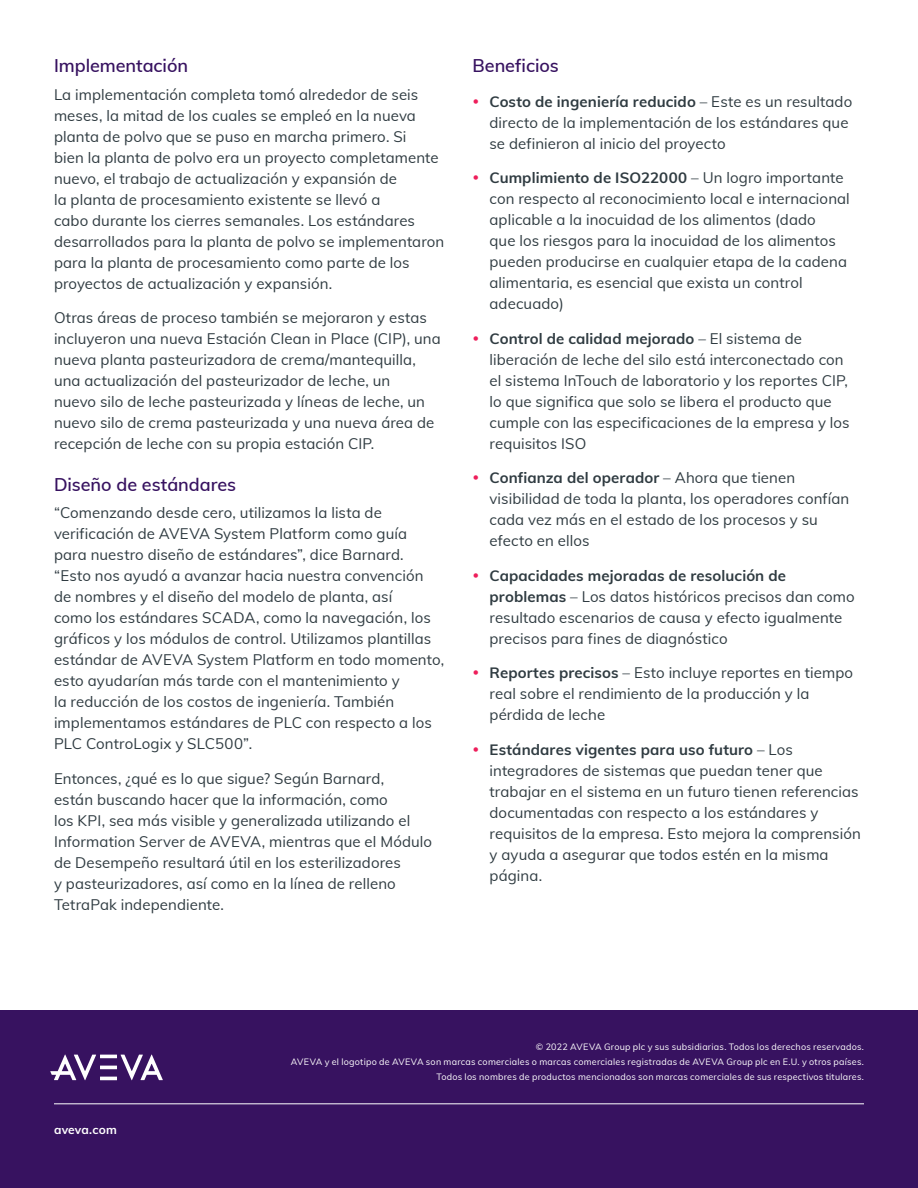
<style>
.page{position:relative;width:918px;height:1188px;background:#fff}
.page>*{position:absolute;margin:0;border:0;box-sizing:border-box;transform-origin:0 0}
.Subheadlines_1{font:600 18px "Muli";color:#371260}
.Body_Copy{font:15px/21px "Muli";letter-spacing:.005em;color:#2f3b41}
.t1{font:700 12px "Muli";letter-spacing:.01em;color:#fff}
.t2{font:9px/15px "Muli";letter-spacing:.025em;color:#fff;text-align:right}
.s1{font-weight:700}
</style>
<div class="page">
<div style="left:0;top:1010px;width:918px;height:178px;background:#371260"></div>
<hr style="left:100px;top:1077px;width:17px;height:3px;background:#fff">
<hr style="left:100px;top:1066px;width:17px;height:3px;background:#fff">
<hr style="left:100px;top:1055px;width:17px;height:3px;background:#fff">
<svg style="left:50px;top:1055px;width:46px;height:25px"></svg>
<svg style="left:121px;top:1055px;width:42px;height:25px"></svg>
<hr style="left:54px;top:1104px;width:810px;height:1px;background:#fff">
<p class="Subheadlines_1" style="left:54px;top:52px;width:136px">Implementación</p>
<p class="Body_Copy" style="left:54px;top:83px;width:392px">La implementación completa tomó alrededor de seis meses, la mitad de los cuales se empleó en la nueva planta de polvo que se puso en marcha primero. Si<br>bien la planta de polvo era un proyecto completamente nuevo, el trabajo de actualización y expansión de<br>la planta de procesamiento existente se llevó a<br>cabo durante los cierres semanales. Los estándares desarrollados para la planta de polvo se implementaron para la planta de procesamiento como parte de los proyectos de actualización y expansión.</p>
<p class="Body_Copy" style="left:54px;top:307px;width:388px">Otras áreas de proceso también se mejoraron y estas incluyeron una nueva Estación Clean in Place (CIP), una nueva planta pasteurizadora de crema/mantequilla, una actualización del pasteurizador de leche, un<br>nuevo silo de leche pasteurizada y líneas de leche, un nuevo silo de crema pasteurizada y una nueva área de recepción de leche con su propia estación CIP.</p>
<p class="Subheadlines_1" style="left:54px;top:471px;width:184px">Diseño de estándares</p>
<p class="Body_Copy" style="left:54px;top:502px;width:392px">“Comenzando desde cero, utilizamos la lista de verificación de AVEVA System Platform como guía<br>para nuestro diseño de estándares”, dice Barnard. “Esto nos ayudó a avanzar hacia nuestra convención de nombres y el diseño del modelo de planta, así<br>como los estándares SCADA, como la navegación, los gráficos y los módulos de control. Utilizamos plantillas estándar de AVEVA System Platform en todo momento, esto ayudarían más tarde con el mantenimiento y<br>la reducción de los costos de ingeniería. También implementamos estándares de PLC con respecto a los PLC ControLogix y SLC500”.</p>
<p class="Body_Copy" style="left:54px;top:767px;width:380px">Entonces, ¿qué es lo que sigue? Según Barnard,<br>están buscando hacer que la información, como<br>los KPI, sea más visible y generalizada utilizando el Information Server de AVEVA, mientras que el Módulo de Desempeño resultará útil en los esterilizadores<br>y pasteurizadores, así como en la línea de relleno TetraPak independiente.</p>
<p class="Subheadlines_1" style="left:472px;top:52px;width:88px">Beneficios</p>
<p class="Body_Copy" style="left:490px;top:90px;width:364px"><span class="s1">Costo de ingeniería reducido</span> – Este es un resultado directo de la implementación de los estándares que se definieron al inicio del proyecto</p>
<p class="Body_Copy" style="left:490px;top:166px;width:362px"><span class="s1">Cumplimiento de ISO22000</span> – Un logro importante con respecto al reconocimiento local e internacional aplicable a la inocuidad de los alimentos (dado<br>que los riesgos para la inocuidad de los alimentos pueden producirse en cualquier etapa de la cadena alimentaria, es esencial que exista un control adecuado)</p>
<p class="Body_Copy" style="left:490px;top:327px;width:362px"><span class="s1">Control de calidad mejorado</span> – El sistema de liberación de leche del silo está interconectado con el sistema InTouch de laboratorio y los reportes CIP, lo que significa que solo se libera el producto que cumple con las especificaciones de la empresa y los requisitos ISO</p>
<p class="Body_Copy" style="left:490px;top:466px;width:361px"><span class="s1">Confianza del operador</span> – Ahora que tienen visibilidad de toda la planta, los operadores confían cada vez más en el estado de los procesos y su efecto en ellos</p>
<p class="Body_Copy" style="left:490px;top:564px;width:367px"><span class="s1">Capacidades mejoradas de resolución de problemas</span> – Los datos históricos precisos dan como resultado escenarios de causa y efecto igualmente precisos para fines de diagnóstico</p>
<p class="Body_Copy" style="left:490px;top:661px;width:365px"><span class="s1">Reportes precisos</span> – Esto incluye reportes en tiempo real sobre el rendimiento de la producción y la pérdida de leche</p>
<p class="Body_Copy" style="left:490px;top:738px;width:373px"><span class="s1">Estándares vigentes para uso futuro</span> – Los integradores de sistemas que puedan tener que trabajar en el sistema en un futuro tienen referencias documentadas con respecto a los estándares y requisitos de la empresa. Esto mejora la comprensión y ayuda a asegurar que todos estén en la misma página.</p>
<p class="t1" style="left:54px;top:1121px;width:64px">aveva.com</p>
<p class="t2" style="left:291px;top:1039px;width:575px">© 2022 AVEVA Group plc y sus subsidiarias. Todos los derechos reservados.<br>AVEVA y el logotipo de AVEVA son marcas comerciales o marcas comerciales registradas de AVEVA Group plc en E.U. y otros países.<br>Todos los nombres de productos mencionados son marcas comerciales de sus respectivos titulares.</p>
</div>
